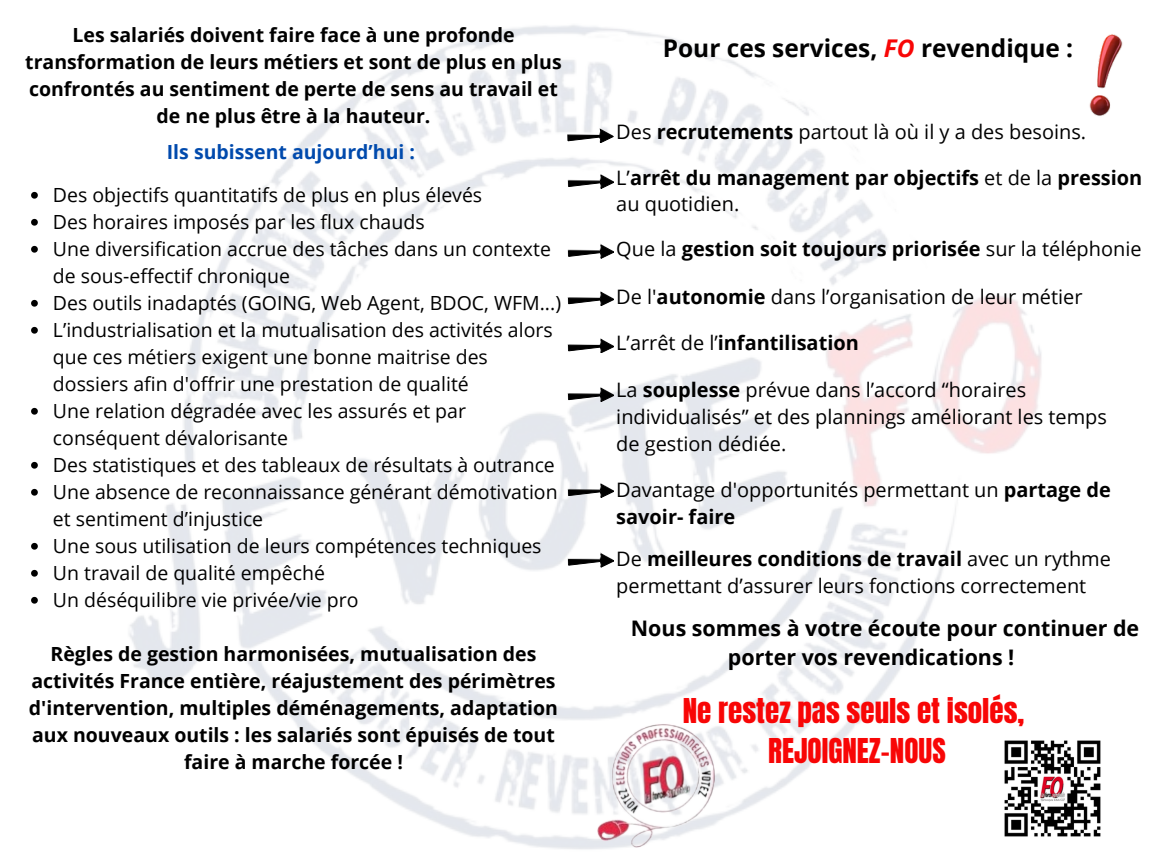
<style>
.page{position:relative;width:1152px;height:864px;background:#fff}
.page>*{position:absolute;margin:0;border:0;box-sizing:border-box;transform-origin:0 0}
.t1{font:29.1px "Anton";color:#f80606}
.t2{font:700 24.45px "Open Sans";color:#000}
.t3{font:700 21.45px/29.2px "Open Sans";color:#000}
.t4{font:19.95px "Open Sans";color:#000}
.t5{font:700 19.95px "Open Sans";color:#000}
.t6{font:19.5px/27px "Open Sans";color:#000}
.t7{font:700 19.5px/27px "Open Sans";color:#000;text-align:center}
.t8{font:700 19.5px "Open Sans";color:#004aad}
.s1{font-style:italic;color:#f80606}
.s2{font-weight:700}
.s3{font-weight:400}
</style>
<div class="page">
<img style="left:129px;top:25px;width:913px;height:824px">
<svg style="left:568px;top:338px;width:46px;height:15px"></svg>
<svg style="left:568px;top:483px;width:46px;height:15px"></svg>
<svg style="left:567px;top:128px;width:46px;height:15px"></svg>
<svg style="left:568px;top:244px;width:46px;height:14px"></svg>
<svg style="left:568px;top:553px;width:46px;height:14px"></svg>
<svg style="left:568px;top:291px;width:46px;height:15px"></svg>
<svg style="left:568px;top:174px;width:46px;height:15px"></svg>
<svg style="left:568px;top:387px;width:46px;height:15px"></svg>
<img style="left:999px;top:735px;width:102px;height:108px">
<img style="left:1026px;top:25px;width:97px;height:137px">
<img style="left:576px;top:704px;width:165px;height:145px">
<svg style="left:31px;top:192px;width:7px;height:7px"></svg>
<svg style="left:31px;top:219px;width:7px;height:7px"></svg>
<svg style="left:31px;top:246px;width:7px;height:7px"></svg>
<svg style="left:31px;top:300px;width:7px;height:7px"></svg>
<svg style="left:31px;top:327px;width:7px;height:7px"></svg>
<svg style="left:31px;top:408px;width:7px;height:7px"></svg>
<svg style="left:31px;top:462px;width:7px;height:7px"></svg>
<svg style="left:31px;top:489px;width:7px;height:7px"></svg>
<svg style="left:31px;top:543px;width:7px;height:7px"></svg>
<svg style="left:31px;top:570px;width:7px;height:7px"></svg>
<svg style="left:31px;top:597px;width:7px;height:7px"></svg>
<p class="t7" style="left:25px;top:21px;width:538px">Les salariés doivent faire face à une profonde transformation de leurs métiers et sont de plus en plus confrontés au sentiment de perte de sens au travail et de ne plus être à la hauteur.</p>
<p class="t8" style="left:167px;top:138px;width:250px">Ils subissent aujourd’hui :</p>
<p class="t6" style="left:53px;top:181px;width:431px">Des objectifs quantitatifs de plus en plus élevés</p>
<p class="t6" style="left:53px;top:208px;width:373px">Des horaires imposés par les flux chauds</p>
<p class="t6" style="left:53px;top:235px;width:500px">Une diversification accrue des tâches dans un contexte de sous-effectif chronique</p>
<p class="t6" style="left:53px;top:289px;width:510px">Des outils inadaptés (GOING, Web Agent, BDOC, WFM...)</p>
<p class="t6" style="left:53px;top:316px;width:501px">L’industrialisation et la mutualisation des activités alors que ces métiers exigent une bonne maitrise des dossiers afin d'offrir une prestation de qualité</p>
<p class="t6" style="left:53px;top:397px;width:415px">Une relation dégradée avec les assurés et par conséquent dévalorisante</p>
<p class="t6" style="left:53px;top:451px;width:503px">Des statistiques et des tableaux de résultats à outrance</p>
<p class="t6" style="left:53px;top:478px;width:506px">Une absence de reconnaissance générant démotivation et sentiment d’injustice</p>
<p class="t6" style="left:53px;top:532px;width:490px">Une sous utilisation de leurs compétences techniques</p>
<p class="t6" style="left:53px;top:559px;width:274px">Un travail de qualité empêché</p>
<p class="t6" style="left:53px;top:586px;width:307px">Un déséquilibre vie privée/vie pro</p>
<p class="t7" style="left:29px;top:640px;width:531px">Règles de gestion harmonisées, mutualisation des activités France entière, réajustement des périmètres d'intervention, multiples déménagements, adaptation aux nouveaux outils : les salariés sont épuisés de tout faire à marche forcée !</p>
<p class="t2" style="left:663px;top:31px;width:412px">Pour ces services, <span class="s1">FO</span> revendique :</p>
<p class="t4" style="left:616px;top:118px;width:471px">Des <span class="s2">recrutements</span> partout là où il y a des besoins.</p>
<p class="t5" style="left:616px;top:164px;width:528px"><span class="s3">L’</span>arrêt du management par objectifs <span class="s3">et de la</span> pression</p>
<p class="t4" style="left:616px;top:190px;width:125px">au quotidien.</p>
<p class="t5" style="left:616px;top:235px;width:527px"><span class="s3">Que la</span> gestion soit toujours priorisée <span class="s3">sur la téléphonie</span></p>
<p class="t4" style="left:616px;top:283px;width:468px">De l'<span class="s2">autonomie</span> dans l’organisation de leur métier</p>
<p class="t5" style="left:616px;top:329px;width:244px"><span class="s3">L’arrêt de l’</span>infantilisation</p>
<p class="t4" style="left:616px;top:375px;width:411px">La <span class="s2">souplesse</span> prévue dans l’accord “horaires</p>
<p class="t4" style="left:616px;top:402px;width:492px">individualisés” et des plannings améliorant les temps</p>
<p class="t4" style="left:616px;top:429px;width:172px">de gestion dédiée.</p>
<p class="t4" style="left:616px;top:475px;width:496px">Davantage d'opportunités permettant un <span class="s2">partage de</span></p>
<p class="t5" style="left:616px;top:502px;width:121px">savoir- faire</p>
<p class="t5" style="left:616px;top:545px;width:496px"><span class="s3">De</span> meilleures conditions de travail <span class="s3">avec un rythme</span></p>
<p class="t4" style="left:616px;top:572px;width:471px">permettant d’assurer leurs fonctions correctement</p>
<p class="t3" style="left:728px;top:613px;width:413px;text-indent:-97px">Nous sommes à votre écoute pour continuer de porter vos revendications !</p>
<p class="t1" style="left:683px;top:690px;width:343px">Ne restez pas seuls et isolés,</p>
<p class="t1" style="left:768px;top:730px;width:179px">REJOIGNEZ-NOUS</p>
</div>
